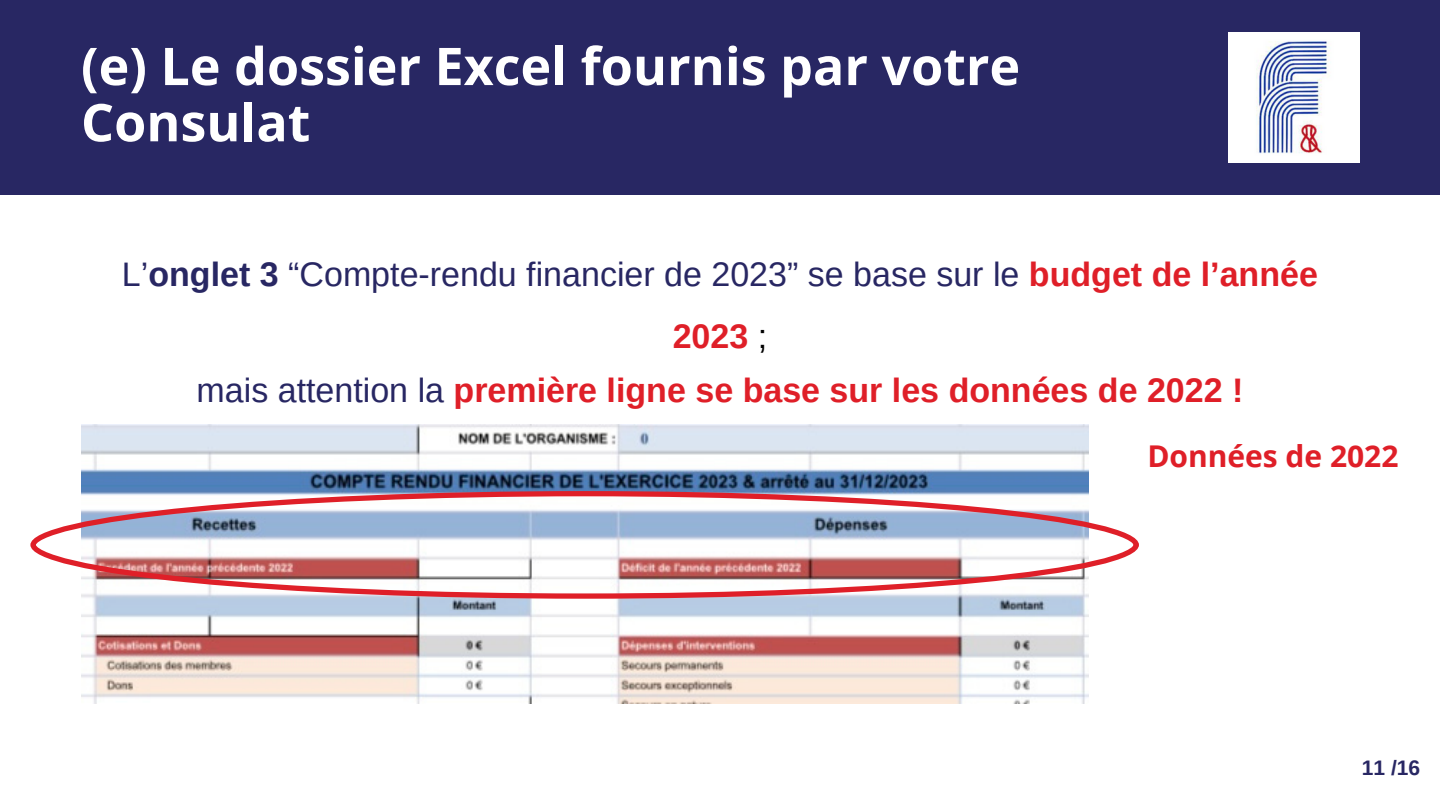
<style>
.page{position:relative;width:1440px;height:810px;background:#fff}
.page>*{position:absolute;margin:0;border:0;box-sizing:border-box;transform-origin:0 0}
.t1{font:700 52px/56.2px "Open Sans";color:#fff}
.t2{font:34px/61.5px "Arimo";color:#282763;text-align:center}
.t3{font:700 34px "Arimo";color:#df1f28}
.t4{font:700 30px "Open Sans";color:#df1f28}
.t5{font:700 21px "Arimo";color:#282763}
.s1{font-weight:700}
.s2{font-weight:700;color:#df1f28}
.s3{color:#000}
.s4{font-weight:400;color:#282763}
</style>
<div class="page">
<div style="left:0;top:0;width:1440px;height:195px;background:#282763"></div>
<img style="left:1229px;top:32px;width:130px;height:131px">
<img style="left:81px;top:425px;width:1007px;height:278px">
<svg style="left:30px;top:491px;width:1109px;height:108px"></svg>
<h3 class="t1" style="left:81px;top:37px;width:941px">(e) Le dossier Excel fournis par votre<br>Consulat</h3>
<h2 class="t2" style="left:122px;top:244px;width:1197px">L’<span class="s1">onglet 3</span> “Compte-rendu financier de 2023” se base sur le <span class="s2">budget de l’année<br>2023</span> <span class="s3">;</span></h2>
<h2 class="t3" style="left:197px;top:372px;width:1048px"><span class="s4">mais attention la</span> première ligne se base sur les données de 2022 !</h2>
<p class="t4" style="left:1147px;top:435px;width:253px">Données de 2022</p>
<p class="t5" style="left:1362px;top:756px;width:60px">11 /16</p>
</div>
